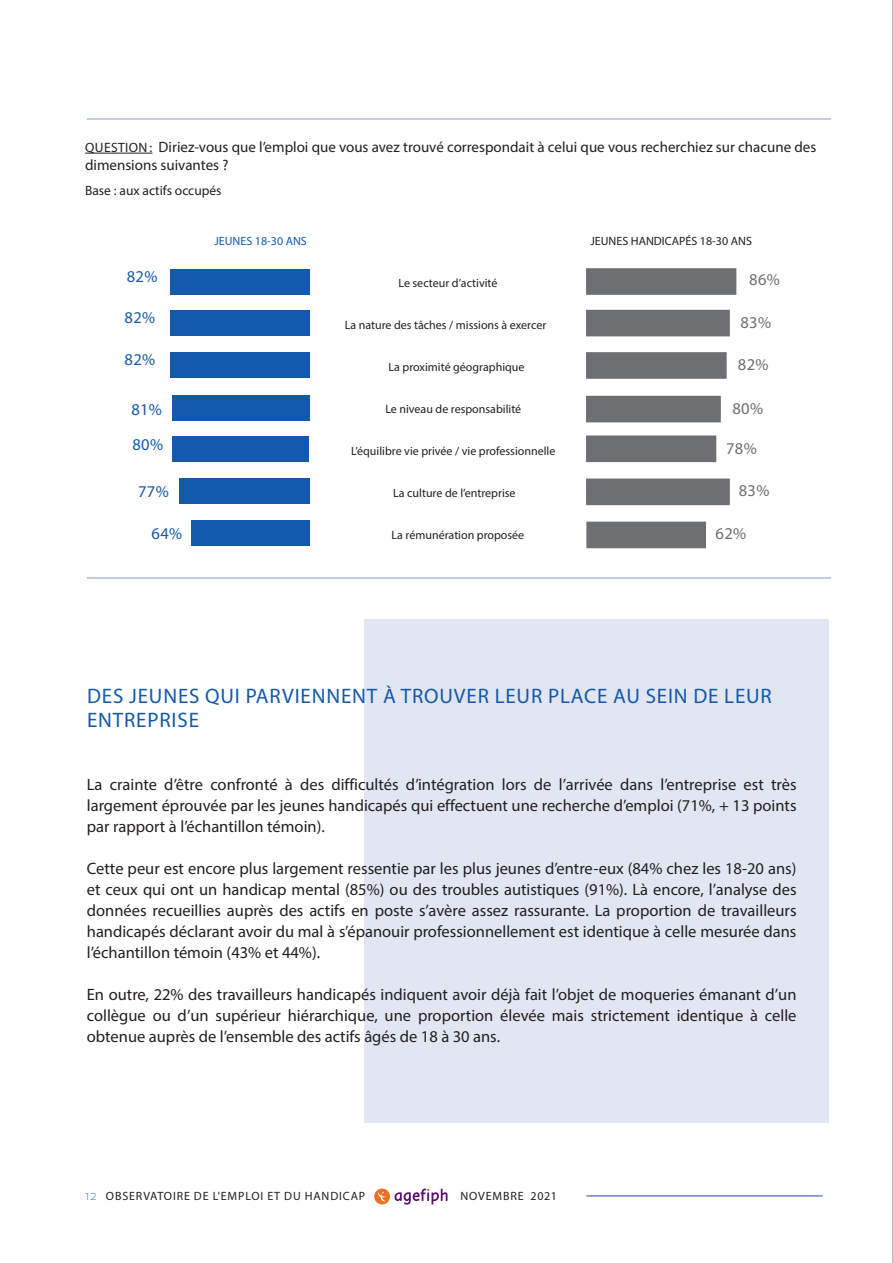
<style>
.page{position:relative;width:893px;height:1263px;background:#fff}
.page>*{position:absolute;margin:0;border:0;box-sizing:border-box;transform-origin:0 0}
.t1{font:21px/24px "Myriad Pro";letter-spacing:.04em;color:#135aaa}
.t2{font:16.5px/21px "Myriad Pro";color:#231f20;text-align:justify}
.t3{font:16.5px/35.2px "Myriad Pro";letter-spacing:.02em;color:#135aaa}
.t4{font:16.5px "Myriad Pro";letter-spacing:.02em;color:#6d6f70}
.t5{font:15px/18px "Myriad Pro";color:#231f20}
.t6{font:13.5px "Myriad Pro";color:#231f20}
.t7{font:12px "Myriad Pro";color:#231f20}
.t8{font:12px "Myriad Pro";letter-spacing:.07em;color:#231f20}
.t9{font:12px "Myriad Pro";color:#135aaa}
.s1{font-size:13.5px}
.s2{font-family:"Instant W01 1 Vivid";font-size:15px;color:#135aaa}
</style>
<div class="page">
<hr style="left:586px;top:1195px;width:237px;height:2px;background:#8698cd">
<svg style="left:374px;top:1188px;width:74px;height:16px"></svg>
<hr style="left:892px;top:0;width:1px;height:1263px;background:#231f20">
<div style="left:364px;top:619px;width:465px;height:503px;background:#e2e6f3"></div>
<hr style="left:87px;top:118px;width:744px;height:2px;background:#bdc5e3">
<hr style="left:85px;top:153px;width:67px;height:1px;background:#231f20">
<div style="left:170px;top:269px;width:139px;height:25px;background:#135aaa"></div>
<div style="left:170px;top:310px;width:139px;height:26px;background:#135aaa"></div>
<div style="left:170px;top:353px;width:139px;height:25px;background:#135aaa"></div>
<div style="left:172px;top:396px;width:137px;height:25px;background:#135aaa"></div>
<div style="left:173px;top:436px;width:136px;height:25px;background:#135aaa"></div>
<div style="left:179px;top:479px;width:130px;height:25px;background:#135aaa"></div>
<div style="left:191px;top:521px;width:118px;height:25px;background:#135aaa"></div>
<div style="left:586px;top:268px;width:150px;height:27px;background:#6d6f70;border:2px solid #6d6f70"></div>
<div style="left:586px;top:310px;width:144px;height:26px;background:#6d6f70"></div>
<div style="left:586px;top:352px;width:141px;height:27px;background:#6d6f70;border:2px solid #6d6f70"></div>
<div style="left:586px;top:396px;width:135px;height:26px;background:#6d6f70"></div>
<div style="left:586px;top:435px;width:130px;height:27px;background:#6d6f70;border:2px solid #6d6f70"></div>
<div style="left:586px;top:478px;width:144px;height:27px;background:#6d6f70;border:2px solid #6d6f70"></div>
<div style="left:586px;top:522px;width:120px;height:26px;background:#6d6f70"></div>
<hr style="left:87px;top:577px;width:744px;height:2px;background:#bdc5e3">
<p class="t5" style="left:85px;top:137px;width:733px"><span class="s1">QUESTION :</span> Diriez-vous que l’emploi que vous avez trouvé correspondait à celui que vous recherchiez sur chacune des dimensions suivantes ?</p>
<p class="t6" style="left:85px;top:182px;width:138px">Base : aux actifs occupés</p>
<p class="t9" style="left:214px;top:234px;width:94px">JEUNES 18-30 ANS</p>
<p class="t7" style="left:590px;top:234px;width:163px">JEUNES HANDICAPÉS 18-30 ANS</p>
<p class="t3" style="left:127px;top:259px;width:32px">82%</p>
<p class="t3" style="left:125px;top:300px;width:32px">82%</p>
<p class="t4" style="left:749px;top:270px;width:32px">86%</p>
<p class="t4" style="left:740px;top:312px;width:32px">83%</p>
<p class="t4" style="left:738px;top:354px;width:32px">82%</p>
<p class="t4" style="left:732px;top:398px;width:32px">80%</p>
<p class="t4" style="left:726px;top:438px;width:32px">78%</p>
<p class="t4" style="left:739px;top:480px;width:32px">83%</p>
<p class="t4" style="left:716px;top:523px;width:32px">62%</p>
<p class="t7" style="left:398px;top:276px;width:101px">Le secteur d’activité</p>
<p class="t7" style="left:345px;top:318px;width:203px">La nature des tâches / missions à exercer</p>
<p class="t7" style="left:389px;top:360px;width:137px">La proximité géographique</p>
<p class="t7" style="left:385px;top:402px;width:137px">Le niveau de responsabilité</p>
<p class="t7" style="left:351px;top:444px;width:206px">L’équilibre vie privée / vie professionnelle</p>
<p class="t7" style="left:393px;top:486px;width:124px">La culture de l’entreprise</p>
<p class="t7" style="left:392px;top:528px;width:134px">La rémunération proposée</p>
<p class="t3" style="left:125px;top:342px;width:32px">82%</p>
<p class="t3" style="left:131px;top:392px;width:33px">81%<br>80%</p>
<p class="t3" style="left:138px;top:473px;width:32px">77%</p>
<p class="t3" style="left:152px;top:515px;width:32px">64%</p>
<p class="t1" style="left:87px;top:683px;width:686px">DES JEUNES QUI PARVIENNENT À TROUVER LEUR PLACE AU SEIN DE LEUR<br>ENTREPRISE</p>
<p class="t2" style="left:87px;top:774px;width:711px">La crainte d’être confronté à des difficultés d’intégration lors de l’arrivée dans l’entreprise est très largement éprouvée par les jeunes handicapés qui effectuent une recherche d’emploi (71%, + 13 points par rapport à l’échantillon témoin).</p>
<p class="t2" style="left:87px;top:858px;width:711px">Cette peur est encore plus largement ressentie par les plus jeunes d’entre-eux (84% chez les 18-20 ans) et ceux qui ont un handicap mental (85%) ou des troubles autistiques (91%). Là encore, l’analyse des données recueillies auprès des actifs en poste s’avère assez rassurante. La proportion de travailleurs handicapés déclarant avoir du mal à s’épanouir professionnellement est identique à celle mesurée dans l’échantillon témoin (43% et 44%).</p>
<p class="t2" style="left:87px;top:984px;width:711px">En outre, 22% des travailleurs handicapés indiquent avoir déjà fait l’objet de moqueries émanant d’un collègue ou d’un supérieur hiérarchique, une proportion élevée mais strictement identique à celle obtenue auprès de l’ensemble des actifs âgés de 18 à 30 ans.</p>
<p class="t8" style="left:85px;top:1189px;width:282px"><span class="s2">12</span> OBSERVATOIRE DE L'EMPLOI ET DU HANDICAP</p>
<p class="t8" style="left:460px;top:1189px;width:98px">NOVEMBRE 2021</p>
</div>
